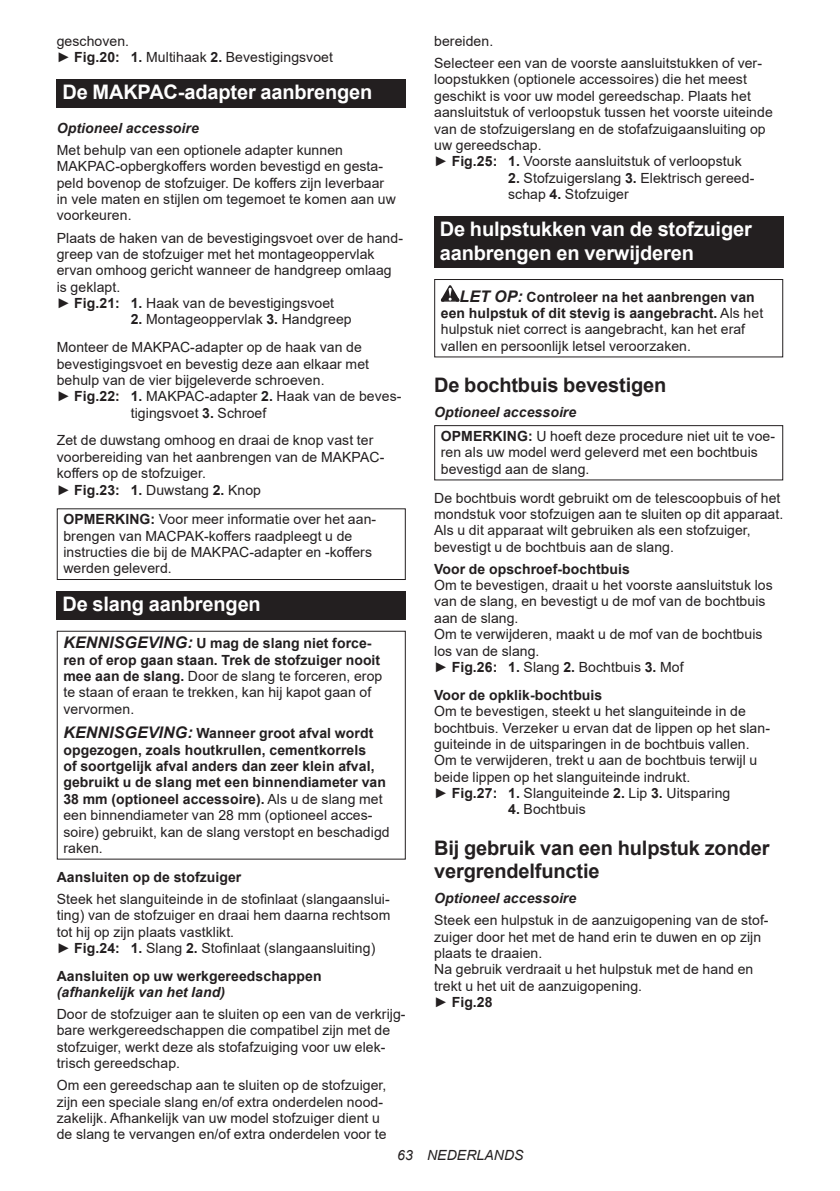
<style>
.page{position:relative;width:840px;height:1191px;background:#fff}
.page>*{position:absolute;margin:0;border:0;box-sizing:border-box;transform-origin:0 0}
.t1{font:700 20px/23.4px "Arial";letter-spacing:-.01em;color:#fff}
.t2{font:700 20px/23.4px "Arial";letter-spacing:-.01em;color:#231f20}
.t3{font:14px/16.4px "Arial";letter-spacing:.005em;color:#231f20}
.t4{font:700 14px/16.4px "Arial";letter-spacing:.005em;color:#231f20}
.t5{font:italic 700 14px "Arial";letter-spacing:.005em;color:#231f20}
.t6{font:italic 14px "Arial";letter-spacing:.005em;color:#231f20}
.s1{font-weight:700}
.s2{font-weight:700;font-style:italic;font-size:16px}
.s3{font-style:italic;font-size:16px}
.s4{font-weight:400}
.s5{font-weight:700;font-style:italic}
</style>
<div class="page">
<div style="left:57px;top:79px;width:348px;height:29px;background:#231f20"></div>
<div style="left:57px;top:508px;width:348px;height:72px;border:1px solid #231f20"></div>
<div style="left:57px;top:591px;width:348px;height:29px;background:#231f20"></div>
<div style="left:57px;top:631px;width:348px;height:228px;border:1px solid #231f20"></div>
<div style="left:434px;top:216px;width:348px;height:52px;background:#231f20"></div>
<svg style="left:440px;top:285px;width:19px;height:17px"></svg>
<div style="left:434px;top:279px;width:348px;height:78px;border:1px solid #231f20"></div>
<div style="left:434px;top:425px;width:348px;height:55px;border:1px solid #231f20"></div>
<p class="t3" style="left:57px;top:33px;width:277px">geschoven.<br>► <span class="s1">Fig.20: 1.</span> Multihaak <span class="s1">2.</span> Bevestigingsvoet</p>
<h1 class="t1" style="left:62px;top:81px;width:311px">De MAKPAC-adapter aanbrengen</h1>
<p class="t5" style="left:57px;top:119px;width:143px">Optioneel accessoire</p>
<p class="t3" style="left:57px;top:142px;width:340px">Met behulp van een optionele adapter kunnen MAKPAC-opbergkoffers worden bevestigd en gesta&shy;peld bovenop de stofzuiger. De koffers zijn leverbaar in vele maten en stijlen om tegemoet te komen aan uw voorkeuren.</p>
<p class="t3" style="left:57px;top:229px;width:347px">Plaats de haken van de bevestigingsvoet over de hand&shy;greep van de stofzuiger met het montageoppervlak ervan omhoog gericht wanneer de handgreep omlaag is geklapt.<br>► <span class="s1">Fig.21: 1.</span> Haak van de bevestigingsvoet</p>
<p class="t3" style="left:57px;top:305px;width:306px;line-height:27.8px;text-indent:74px"><span class="s1">2.</span> Montageoppervlak <span class="s1">3.</span> Handgreep<br>Monteer de MAKPAC-adapter op de haak van de</p>
<p class="t3" style="left:57px;top:355px;width:314px">bevestigingsvoet en bevestig deze aan elkaar met</p>
<p class="t3" style="left:57px;top:372px;width:269px">behulp van de vier bijgeleverde schroeven.</p>
<p class="t3" style="left:57px;top:388px;width:346px">► <span class="s1">Fig.22: 1.</span> MAKPAC-adapter <span class="s1">2.</span> Haak van de beves-</p>
<p class="t3" style="left:131px;top:404px;width:137px">tigingsvoet <span class="s1">3.</span> Schroef</p>
<p class="t3" style="left:57px;top:432px;width:329px">Zet de duwstang omhoog en draai de knop vast ter voorbereiding van het aanbrengen van de MAKPAC&shy;koffers op de stofzuiger.<br>► <span class="s1">Fig.23: 1.</span> Duwstang <span class="s1">2.</span> Knop</p>
<p class="t3" style="left:63px;top:511px;width:314px"><span class="s1">OPMERKING:</span> Voor meer informatie over het aan&shy;brengen van MACPAK-koffers raadpleegt u de instructies die bij de MAKPAC-adapter en -koffers werden geleverd.</p>
<h1 class="t1" style="left:62px;top:593px;width:200px">De slang aanbrengen</h1>
<p class="t3" style="left:63px;top:635px;width:320px"><span class="s2">KENNISGEVING:</span> <span class="s1">U mag de slang niet force&shy;ren of erop gaan staan. Trek de stofzuiger nooit mee aan de slang.</span> Door de slang te forceren, erop te staan of eraan te trekken, kan hij kapot gaan of vervormen.</p>
<p class="t4" style="left:63px;top:725px;width:327px"><span class="s3">KENNISGEVING:</span> Wanneer groot afval wordt opgezogen, zoals houtkrullen, cementkorrels<br>of soortgelijk afval anders dan zeer klein afval, gebruikt u de slang met een binnendiameter van 38 mm (optioneel accessoire). <span class="s4">Als u de slang met een binnendiameter van 28 mm (optioneel acces&shy;soire) gebruikt, kan de slang verstopt en beschadigd raken.</span></p>
<p class="t4" style="left:57px;top:868px;width:186px">Aansluiten op de stofzuiger</p>
<p class="t3" style="left:57px;top:890px;width:335px">Steek het slanguiteinde in de stofinlaat (slangaanslui&shy;ting) van de stofzuiger en draai hem daarna rechtsom tot hij op zijn plaats vastklikt.<br>► <span class="s1">Fig.24: 1.</span> Slang <span class="s1">2.</span> Stofinlaat (slangaansluiting)</p>
<p class="t4" style="left:57px;top:967px;width:266px">Aansluiten op uw werkgereedschappen</p>
<p class="t5" style="left:57px;top:982px;width:170px">(afhankelijk van het land)</p>
<p class="t3" style="left:57px;top:1005px;width:350px">Door de stofzuiger aan te sluiten op een van de verkrijg&shy;bare werkgereedschappen die compatibel zijn met de stofzuiger, werkt deze als stofafzuiging voor uw elek&shy;trisch gereedschap.</p>
<p class="t3" style="left:57px;top:1077px;width:331px">Om een gereedschap aan te sluiten op de stofzuiger, zijn een speciale slang en/of extra onderdelen nood&shy;zakelijk. Afhankelijk van uw model stofzuiger dient u de slang te vervangen en/of extra onderdelen voor te</p>
<p class="t3" style="left:434px;top:30px;width:329px;line-height:22px">bereiden.<br>Selecteer een van de voorste aansluitstukken of ver-</p>
<p class="t3" style="left:434px;top:71px;width:340px">loopstukken (optionele accessoires) die het meest geschikt is voor uw model gereedschap. Plaats het aansluitstuk of verloopstuk tussen het voorste uiteinde van de stofzuigerslang en de stofafzuigaansluiting op uw gereedschap.<br>► <span class="s1">Fig.25: 1.</span> Voorste aansluitstuk of verloopstuk</p>
<p class="t3" style="left:508px;top:170px;width:247px"><span class="s1">2.</span> Stofzuigerslang <span class="s1">3.</span> Elektrisch gereed&shy;schap <span class="s1">4.</span> Stofzuiger</p>
<h1 class="t1" style="left:439px;top:218px;width:313px">De hulpstukken van de stofzuiger aanbrengen en verwijderen</h1>
<p class="t3" style="left:440px;top:288px;width:324px;text-indent:19px"><span class="s2">LET OP:</span> <span class="s1">Controleer na het aanbrengen van een hulpstuk of dit stevig is aangebracht.</span> Als het hulpstuk niet correct is aangebracht, kan het eraf vallen en persoonlijk letsel veroorzaken.</p>
<h1 class="t2" style="left:434px;top:374px;width:233px">De bochtbuis bevestigen</h1>
<p class="t3" style="left:440px;top:400px;width:335px;line-height:23.8px;text-indent:-7px"><span class="s5">Optioneel accessoire<br></span><span class="s1">OPMERKING:</span> U hoeft deze procedure niet uit te voe-</p>
<p class="t3" style="left:440px;top:444px;width:318px">ren als uw model werd geleverd met een bochtbuis bevestigd aan de slang.</p>
<p class="t3" style="left:434px;top:489px;width:350px">De bochtbuis wordt gebruikt om de telescoopbuis of het mondstuk voor stofzuigen aan te sluiten op dit apparaat.<br>Als u dit apparaat wilt gebruiken als een stofzuiger, bevestigt u de bochtbuis aan de slang.</p>
<p class="t4" style="left:434px;top:561px;width:197px">Voor de opschroef-bochtbuis</p>
<p class="t3" style="left:434px;top:577px;width:340px">Om te bevestigen, draait u het voorste aansluitstuk los van de slang, en bevestigt u de mof van de bochtbuis aan de slang.<br>Om te verwijderen, maakt u de mof van de bochtbuis los van de slang.<br>► <span class="s1">Fig.26: 1.</span> Slang <span class="s1">2.</span> Bochtbuis <span class="s1">3.</span> Mof</p>
<p class="t4" style="left:434px;top:687px;width:170px">Voor de opklik-bochtbuis</p>
<p class="t3" style="left:434px;top:703px;width:337px">Om te bevestigen, steekt u het slanguiteinde in de bochtbuis. Verzeker u ervan dat de lippen op het slan&shy;guiteinde in de uitsparingen in de bochtbuis vallen.<br>Om te verwijderen, trekt u aan de bochtbuis terwijl u beide lippen op het slanguiteinde indrukt.<br>► <span class="s1">Fig.27: 1.</span> Slanguiteinde <span class="s1">2.</span> Lip <span class="s1">3.</span> Uitsparing</p>
<p class="t3" style="left:508px;top:801px;width:79px"><span class="s1">4.</span> Bochtbuis</p>
<h1 class="t2" style="left:434px;top:836px;width:337px">Bij gebruik van een hulpstuk zonder vergrendelfunctie</h1>
<p class="t5" style="left:434px;top:889px;width:143px">Optioneel accessoire</p>
<p class="t3" style="left:434px;top:912px;width:335px">Steek een hulpstuk in de aanzuigopening van de stof&shy;zuiger door het met de hand erin te duwen en op zijn plaats te draaien.<br>Na gebruik verdraait u het hulpstuk met de hand en trekt u het uit de aanzuigopening.<br>► <span class="s1">Fig.28</span></p>
<p class="t6" style="left:397px;top:1146px;width:128px">63 NEDERLANDS</p>
</div>
